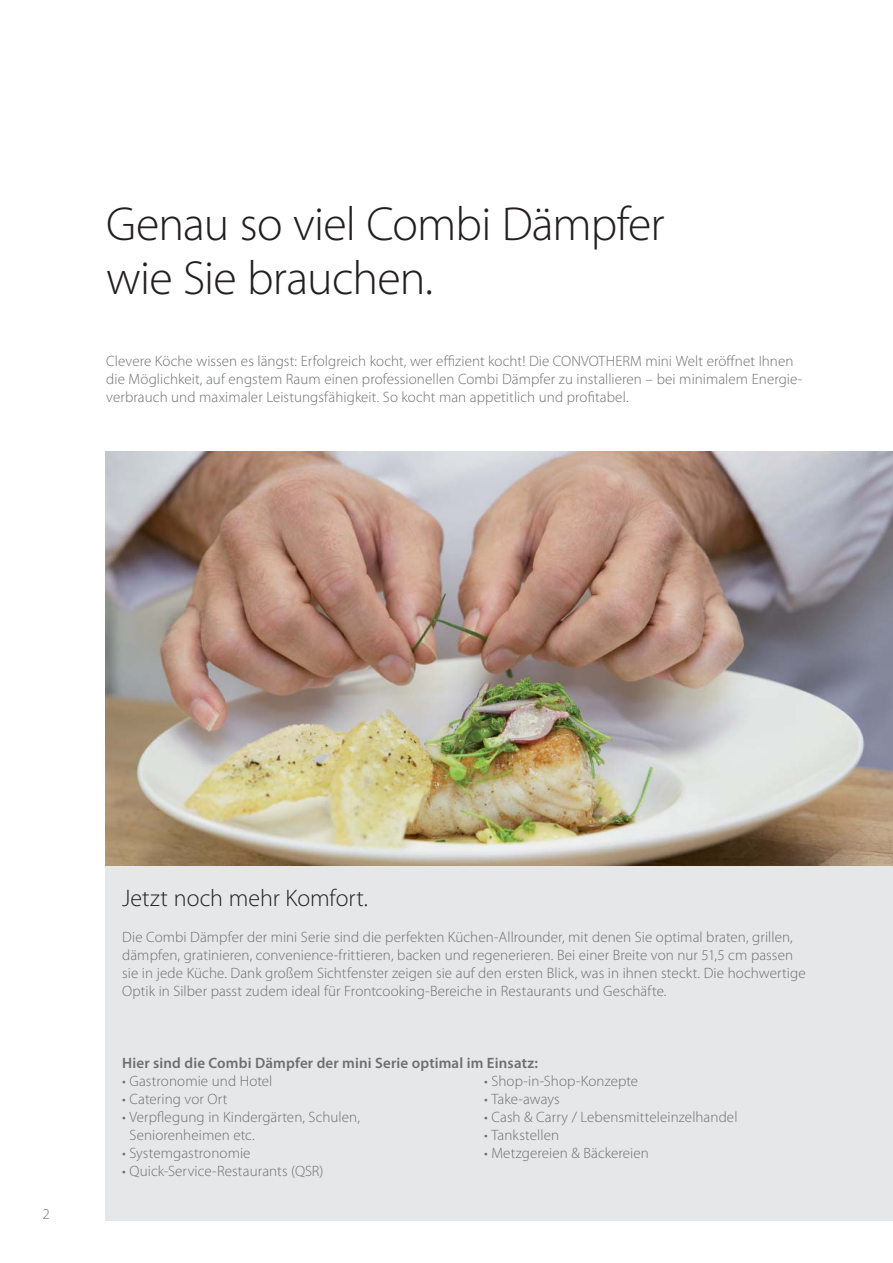
<style>
.page{position:relative;width:893px;height:1263px;background:#fff}
.page>*{position:absolute;margin:0;border:0;box-sizing:border-box;transform-origin:0 0}
.t1{font:300 48px/54px "Myriad Pro";letter-spacing:-.02em;color:#231f20}
.t2{font:300 24px "Myriad Pro";color:#231f20}
.t3{font:300 15px/18px "Myriad Pro";letter-spacing:.005em;color:#6d6e70}
.t4{font:600 15px "Myriad Pro";letter-spacing:.01em;color:#6d6e70}
</style>
<div class="page">
<div style="left:106px;top:840px;width:787px;height:380px;background:#e6e7e8"></div>
<img style="left:106px;top:452px;width:787px;height:414px">
<h1 class="t1" style="left:106px;top:200px;width:560px">Genau so viel Combi Dämpfer wie Sie brauchen.</h1>
<p class="t3" style="left:106px;top:353px;width:698px">Clevere Köche wissen es längst: Erfolgreich kocht, wer effizient kocht! Die CONVOTHERM mini Welt eröffnet Ihnen die Möglichkeit, auf engstem Raum einen professionellen Combi Dämpfer zu installieren – bei minimalem Energie&shy;verbrauch und maximaler Leistungsfähigkeit. So kocht man appetitlich und profitabel.</p>
<p class="t3" style="left:43px;top:1206px;width:9px">2</p>
<h2 class="t2" style="left:122px;top:888px;width:247px">Jetzt noch mehr Komfort.</h2>
<p class="t3" style="left:122px;top:929px;width:685px">Die Combi Dämpfer der mini Serie sind die perfekten Küchen-Allrounder, mit denen Sie optimal braten, grillen, dämpfen, gratinieren, convenience-frittieren, backen und regenerieren. Bei einer Breite von nur 51,5 cm passen sie in jede Küche. Dank großem Sichtfenster zeigen sie auf den ersten Blick, was in ihnen steckt. Die hochwertige Optik in Silber passt zudem ideal für Frontcooking-Bereiche in Restaurants und Geschäfte.</p>
<p class="t4" style="left:122px;top:1057px;width:417px">Hier sind die Combi Dämpfer der mini Serie optimal im Einsatz:</p>
<p class="t3" style="left:122px;top:1073px;width:152px">• Gastronomie und Hotel</p>
<p class="t3" style="left:122px;top:1091px;width:107px">• Catering vor Ort</p>
<p class="t3" style="left:130px;top:1109px;width:232px;text-indent:-7px">• Verpflegung in Kindergärten, Schulen,<br>Seniorenheimen etc.</p>
<p class="t3" style="left:122px;top:1145px;width:130px">• Systemgastronomie</p>
<p class="t3" style="left:122px;top:1163px;width:203px">• Quick-Service-Restaurants (QSR)</p>
<p class="t3" style="left:484px;top:1073px;width:156px">• Shop-in-Shop-Konzepte</p>
<p class="t3" style="left:484px;top:1091px;width:77px">• Take-aways</p>
<p class="t3" style="left:484px;top:1109px;width:255px">• Cash &amp; Carry / Lebensmitteleinzelhandel</p>
<p class="t3" style="left:484px;top:1127px;width:76px">• Tankstellen</p>
<p class="t3" style="left:484px;top:1145px;width:166px">• Metzgereien &amp; Bäckereien</p>
</div>
